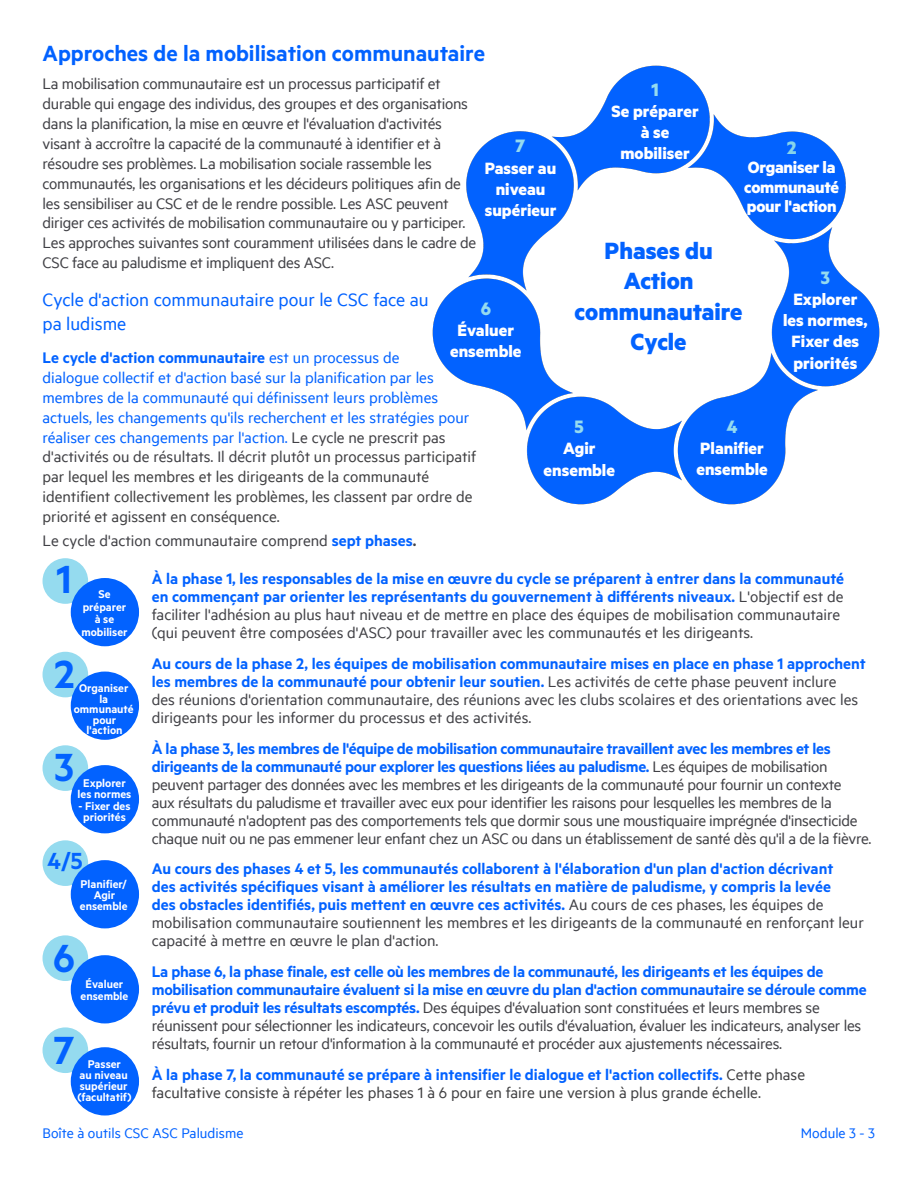
<style>
.page{position:relative;width:918px;height:1188px;background:#fff}
.page>*{position:absolute;margin:0;border:0;box-sizing:border-box;transform-origin:0 0}
.Base_text{font:600 44.25px "Metric";color:#0262ff}
.t1{font:700 26.4px/30.5px "Metric";color:#0262ff;text-align:center}
.Base_text-2{font:600 26.25px "Metric";color:#0262ff}
.Header_2{font:600 24.75px "Metric";color:#0262ff}
.Header_3{font:20.25px/24.3px "Metric";color:#0262ff}
.t2{font:700 20.25px "Metric";color:#95dbef}
.t3{font:700 20.25px "Metric";color:#86d4ea}
.t4{font:700 18.45px/21.1px "Metric";color:#fff;text-align:center}
.Base_text-3{font:17.25px/18px "Metric";letter-spacing:-.015em;color:#414146}
.Base_text-4{font:17.25px/19.8px "Metric";color:#0262ff}
.t5{font:600 17.25px/18px "Metric";color:#0262ff}
.Base_text-5{font:17.25px/18px "Metric";color:#404042}
.t6{font:15.75px "Metric";color:#0262ff}
.Base_text-6{font:600 12.6px/11.2px "Metric";color:#fff;text-align:center}
.s1{font-weight:600}
.s2{color:#414146}
.s3{color:#404042}
.s4{font-weight:600;color:#0262ff}
.s5{font-weight:400;color:#414146}
</style>
<div class="page">
<img style="left:432px;top:65px;width:448px;height:440px">
<div style="left:43px;top:558px;width:45px;height:46px;background:#95dbef;border-radius:50%"></div>
<div style="left:71px;top:578px;width:68px;height:68px;background:#0262ff;border-radius:50%"></div>
<div style="left:43px;top:652px;width:45px;height:45px;background:#95dbef;border-radius:50%"></div>
<div style="left:71px;top:672px;width:68px;height:68px;background:#0262ff;border-radius:50%"></div>
<div style="left:43px;top:745px;width:45px;height:46px;background:#95dbef;border-radius:50%"></div>
<div style="left:71px;top:765px;width:68px;height:68px;background:#0262ff;border-radius:50%"></div>
<div style="left:43px;top:840px;width:45px;height:46px;background:#95dbef;border-radius:50%"></div>
<div style="left:71px;top:860px;width:68px;height:68px;background:#0262ff;border-radius:50%"></div>
<div style="left:43px;top:935px;width:45px;height:46px;background:#95dbef;border-radius:50%"></div>
<div style="left:71px;top:955px;width:68px;height:68px;background:#0262ff;border-radius:50%"></div>
<div style="left:43px;top:1027px;width:45px;height:46px;background:#95dbef;border-radius:50%"></div>
<div style="left:71px;top:1047px;width:68px;height:69px;background:#0262ff;border-radius:50%"></div>
<p class="Header_2" style="left:43px;top:39px;width:444px">Approches de la mobilisation communautaire</p>
<p class="Base_text-3" style="left:43px;top:74px;width:435px;line-height:19.8px">La mobilisation communautaire est un processus participatif et durable qui engage des individus, des groupes et des organisations dans la planification, la mise en œuvre et l'évaluation d'activités visant à accroître la capacité de la communauté à identifier et à résoudre ses problèmes. La mobilisation sociale rassemble les communautés, les organisations et les décideurs politiques afin de les sensibiliser au CSC et de le rendre possible. Les ASC peuvent diriger ces activités de mobilisation communautaire ou y participer.<br>Les approches suivantes sont couramment utilisées dans le cadre de CSC face au paludisme et impliquent des ASC.</p>
<p class="Header_3" style="left:43px;top:286px;width:388px">Cycle d'action communautaire pour le CSC face au pa ludisme</p>
<p class="Base_text-4" style="left:43px;top:347px;width:435px"><span class="s1">Le cycle d'action communautaire</span> est un processus de<br>dialogue collectif et d'action basé sur la planification par les membres de la communauté qui définissent leurs problèmes actuels, les changements qu'ils recherchent et les stratégies pour réaliser ces changements par l'action. <span class="s2">Le cycle ne prescrit pas d'activités ou de résultats. Il décrit plutôt</span> <span class="s3">un processus participatif par lequel les membres et les dirigeants de la communauté identifient collectivement les problèmes, les classent par ordre de priorité et agissent en conséquence.</span></p>
<p class="Base_text-3" style="left:43px;top:531px;width:376px">Le cycle d'action communautaire comprend <span class="s4">sept phases</span><span class="s1">.</span></p>
<p class="Base_text-3" style="left:152px;top:569px;width:694px"><span class="s4">À la phase 1, les responsables de la mise en œuvre du cycle se préparent à entrer dans la communauté en commençant par orienter les représentants du gouvernement à différents niveaux.</span> L'objectif est de faciliter l'adhésion au plus haut niveau et de mettre en place des équipes de mobilisation communautaire (qui peuvent être composées d'ASC) pour travailler avec les communautés et les dirigeants.</p>
<p class="Base_text-3" style="left:152px;top:654px;width:716px"><span class="s4">Au cours de la phase 2, les équipes de mobilisation communautaire mises en place en phase 1 approchent les membres de la communauté pour obtenir leur soutien.</span> Les activités de cette phase peuvent inclure<br>des réunions d'orientation communautaire, des réunions avec les clubs scolaires et des orientations avec les dirigeants pour les informer du processus et des activités.</p>
<p class="Base_text-3" style="left:152px;top:739px;width:721px"><span class="s4">À la phase 3, les membres de l'équipe de mobilisation communautaire travaillent avec les membres et les dirigeants de la communauté pour explorer les questions liées au paludisme.</span> Les équipes de mobilisation peuvent partager des données avec les membres et les dirigeants de la communauté pour fournir un contexte<br>aux résultats du paludisme et travailler avec eux pour identifier les raisons pour lesquelles les membres de la communauté n'adoptent pas des comportements tels que dormir sous une moustiquaire imprégnée d'insecticide chaque nuit ou ne pas emmener leur enfant chez un ASC ou dans un établissement de santé dès qu'il a de la fièvre.</p>
<p class="t5" style="left:152px;top:859px;width:714px">Au cours des phases 4 et 5, les communautés collaborent à l'élaboration d'un plan d'action décrivant<br>des activités spécifiques visant à améliorer les résultats en matière de paludisme, y compris la levée<br>des obstacles identifiés, puis mettent en œuvre ces activités. <span class="s5">Au cours de ces phases, les équipes de mobilisation communautaire soutiennent les membres et les dirigeants de la communauté en renforçant leur capacité à mettre en œuvre le plan d'action.</span></p>
<p class="Base_text-3" style="left:152px;top:962px;width:716px"><span class="s4">La phase 6, la phase finale, est celle où les membres de la communauté, les dirigeants et les équipes de mobilisation communautaire évaluent si la mise en œuvre du plan d'action communautaire se déroule comme prévu et produit les résultats escomptés.</span> Des équipes d'évaluation sont constituées et leurs membres se réunissent pour sélectionner les indicateurs, concevoir les outils d'évaluation, évaluer les indicateurs, analyser les résultats, fournir un retour d'information à la communauté et procéder aux ajustements nécessaires.</p>
<p class="Base_text-5" style="left:152px;top:1065px;width:655px"><span class="s4">À la phase 7, la communauté se prépare à intensifier le dialogue et l'action collectifs.</span> Cette phase facultative consiste à répéter les phases 1 à 6 pour en faire une version à plus grande échelle.</p>
<p class="t2" style="left:651px;top:77px;width:9px">1</p>
<p class="t4" style="left:611px;top:100px;width:89px">Se préparer à se mobiliser</p>
<p class="t2" style="left:516px;top:134px;width:11px">7</p>
<p class="t4" style="left:485px;top:157px;width:73px">Passer au niveau supérieur</p>
<p class="t3" style="left:787px;top:135px;width:11px">2</p>
<p class="t4" style="left:744px;top:157px;width:96px;line-height:19.5px;text-align:left">Organiser la communauté pour l'action</p>
<p class="t1" style="left:605px;top:235px;width:110px">Phases du</p>
<p class="t1" style="left:575px;top:265px;width:170px">Action communautaire</p>
<p class="t1" style="left:631px;top:326px;width:58px">Cycle</p>
<p class="t2" style="left:821px;top:265px;width:11px">3</p>
<p class="t4" style="left:783px;top:288px;width:86px">Explorer les normes,</p>
<p class="t4" style="left:792px;top:330px;width:69px;text-align:left">Fixer des priorités</p>
<p class="t2" style="left:481px;top:296px;width:12px">6</p>
<p class="t4" style="left:450px;top:319px;width:73px">Évaluer ensemble</p>
<p class="t2" style="left:727px;top:414px;width:13px">4</p>
<p class="t4" style="left:696px;top:437px;width:73px;text-align:left">Planifier ensemble</p>
<p class="t2" style="left:575px;top:415px;width:11px">5</p>
<p class="t4" style="left:544px;top:438px;width:73px">Agir ensemble</p>
<p class="Base_text" style="left:57px;top:553px;width:17px">1</p>
<p class="Base_text-6" style="left:81px;top:587px;width:48px;line-height:12.6px">Se préparer à se mobiliser</p>
<p class="Base_text" style="left:54px;top:648px;width:22px">2</p>
<p class="Base_text-6" style="left:74px;top:683px;width:61px;line-height:10.5px">Organiser la ommunauté pour l'action</p>
<p class="Base_text" style="left:54px;top:741px;width:21px">3</p>
<p class="Base_text-6" style="left:78px;top:777px;width:55px">Explorer les normes</p>
<p class="Base_text-6" style="left:78px;top:800px;width:54px">- Fixer des priorités</p>
<p class="Base_text-2" style="left:47px;top:845px;width:37px">4/5</p>
<p class="Base_text-6" style="left:80px;top:878px;width:49px">Planifier/<br>Agir ensemble</p>
<p class="Base_text" style="left:53px;top:931px;width:23px">6</p>
<p class="Base_text-6" style="left:81px;top:979px;width:49px">Évaluer ensemble</p>
<p class="Base_text" style="left:54px;top:1023px;width:22px">7</p>
<p class="Base_text-6" style="left:77px;top:1058px;width:56px">Passer<br>au niveau supérieur (facultatif)</p>
<p class="t6" style="left:43px;top:1124px;width:202px">Boîte à outils CSC ASC Paludisme</p>
<p class="t6" style="left:801px;top:1124px;width:76px">Module 3 - 3</p>
</div>
